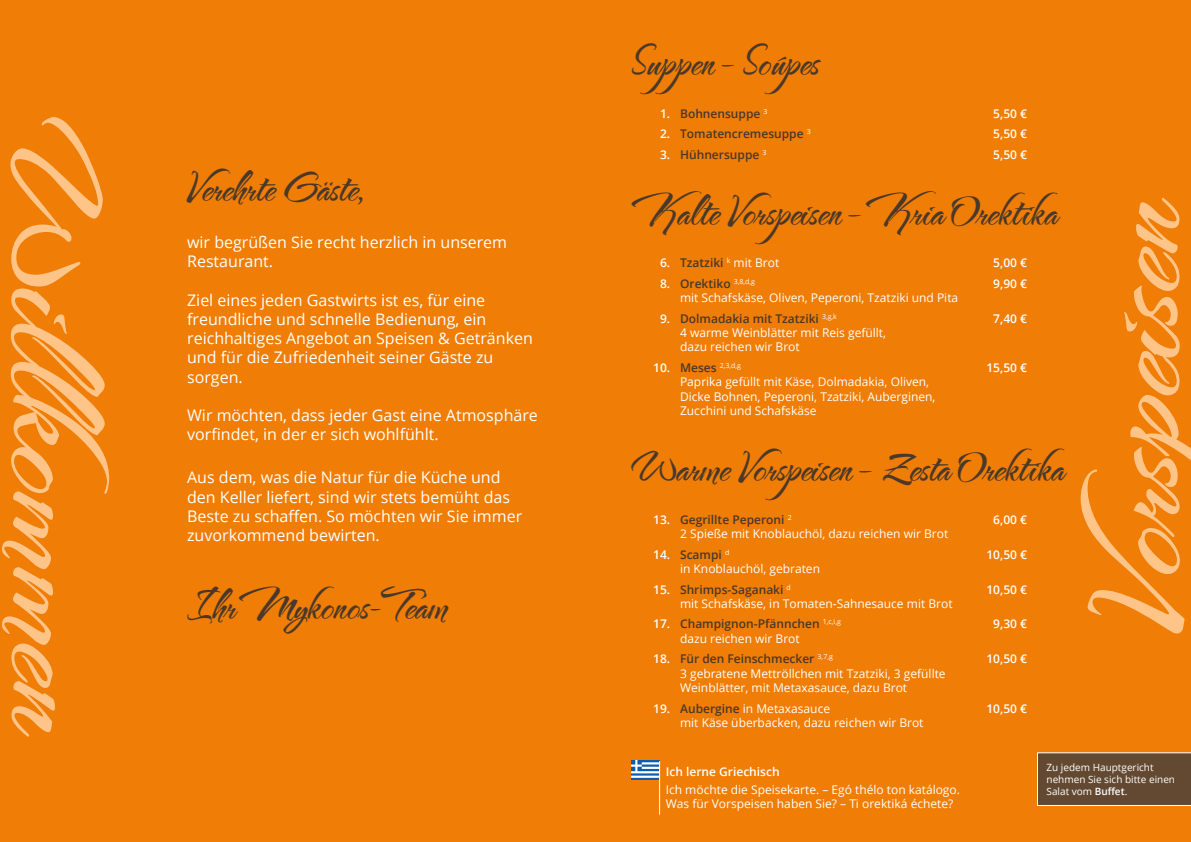
<style>
.page{position:relative;width:1191px;height:842px;background:#ef7d06}
.page>*{position:absolute;margin:0;border:0;box-sizing:border-box;transform-origin:0 0}
.t1{font:145px "The Nauti Gal ROB";color:#ffc487;scale:1.25 1}
.t2{font:48px "The Nauti Gal ROB";color:#4a3828}
.t3{font:16px/19.2px "Open Sans";color:#fff}
.t4{font:12px/14.4px "Open Sans";color:#fff}
.t5{font:600 12px/14.4px "Open Sans";color:#4a3828}
.t6{font:600 12px "Open Sans";color:#fff}
.t7{font:10px/12px "Open Sans";color:#fff}
.t8{font:7px "Open Sans";color:#fff}
.s1{color:#fff}
.s2{font-weight:400;color:#fff}
.s3{font-weight:600}
.s4{font-weight:600;color:#4a3828}
.s5{font-weight:600;font-size:12px}
.s6{font-weight:600;font-size:12px;color:#4a3828}
</style>
<div class="page">
<img style="left:631px;top:761px;width:28px;height:19px">
<hr style="left:659px;top:761px;width:1px;height:54px;background:#fff">
<div style="left:1037px;top:752px;width:154px;height:54px;background:#634931"></div>
<h1 class="t1" style="left:131px;top:117px;width:497px;rotate:90deg">Willkommen</h1>
<h2 class="t2" style="left:187px;top:162px;width:177px">Verehrte Gäste,</h2>
<h3 class="t3" style="left:187px;top:232px;width:321px">wir begrüßen Sie recht herzlich in unserem<br>Restaurant.</h3>
<h3 class="t3" style="left:187px;top:290px;width:347px">Ziel eines jeden Gastwirts ist es, für eine freundliche und schnelle Bedienung, ein reichhaltiges Angebot an Speisen &amp; Getränken und für die Zufriedenheit seiner Gäste zu sorgen.</h3>
<h3 class="t3" style="left:187px;top:405px;width:352px">Wir möchten, dass jeder Gast eine Atmosphäre vorfindet, in der er sich wohlfühlt.</h3>
<h3 class="t3" style="left:187px;top:468px;width:336px">Aus dem, was die Natur für die Küche und den Keller liefert, sind wir stets bemüht das Beste zu schaffen. So möchten wir Sie immer zuvorkommend bewirten.</h3>
<h2 class="t2" style="left:187px;top:579px;width:261px">Ihr Mykonos-Team</h2>
<h2 class="t2" style="left:631px;top:36px;width:188px">Suppen – Soúpes</h2>
<p class="t5" style="left:660px;top:106px;width:109px"><span class="s1">1.</span> Bohnensuppe <sup>3</sup></p>
<p class="t6" style="left:993px;top:105px;width:35px">5,50 €</p>
<p class="t5" style="left:660px;top:126px;width:152px"><span class="s1">2.</span> Tomatencremesuppe <sup>3</sup></p>
<p class="t6" style="left:993px;top:126px;width:35px">5,50 €</p>
<p class="t5" style="left:660px;top:147px;width:108px"><span class="s1">3.</span> Hühnersuppe <sup>3</sup></p>
<p class="t6" style="left:993px;top:146px;width:35px">5,50 €</p>
<h2 class="t2" style="left:631px;top:186px;width:426px">Kalte Vorspeisen – Kria Orektika</h2>
<h1 class="t1" style="left:1060px;top:632px;width:349px;rotate:-90deg">Vorspeisen</h1>
<p class="t5" style="left:660px;top:255px;width:121px"><span class="s1">6.</span> Tzatziki <sup>k</sup> <span class="s2">mit Brot</span></p>
<p class="t6" style="left:993px;top:255px;width:35px">5,00 €</p>
<p class="t4" style="left:680px;top:276px;width:280px;text-indent:-20px"><span class="s3">8.</span> <span class="s4">Orektiko</span> <sup>3,8,d,g<br></sup>mit Schafskäse, Oliven, Peperoni, Tzatziki und Pita</p>
<p class="t6" style="left:993px;top:275px;width:35px">9,90 €</p>
<p class="t4" style="left:680px;top:311px;width:208px;text-indent:-20px"><span class="s3">9.</span> <span class="s4">Dolmadakia mit Tzatziki</span> <sup>3,g,k<br></sup>4 warme Weinblätter mit Reis gefüllt, dazu reichen wir Brot</p>
<p class="t6" style="left:993px;top:310px;width:35px">7,40 €</p>
<p class="t8" style="left:653px;top:361px;width:89px"><span class="s5">10.</span> <span class="s6">Meses</span> 2,3,d,g</p>
<p class="t4" style="left:680px;top:374px;width:257px">Paprika gefüllt mit Käse, Dolmadakia, Oliven,<br>Dicke Bohnen, Peperoni, Tzatziki, Auberginen,<br>Zucchini und Schafskäse</p>
<p class="t6" style="left:986px;top:359px;width:42px">15,50 €</p>
<h2 class="t2" style="left:631px;top:442px;width:433px">Warme Vorspeisen – Zesta Orektika</h2>
<p class="t4" style="left:680px;top:512px;width:270px;text-indent:-27px"><span class="s3">13.</span> <span class="s4">Gegrillte Peperoni</span> <sup>2<br></sup>2 Spieße mit Knoblauchöl, dazu reichen wir Brot</p>
<p class="t6" style="left:993px;top:511px;width:35px">6,00 €</p>
<p class="t4" style="left:680px;top:547px;width:141px;text-indent:-27px"><span class="s3">14.</span> <span class="s4">Scampi</span> <sup>d<br></sup>in Knoblauchöl, gebraten</p>
<p class="t6" style="left:986px;top:546px;width:42px">10,50 €</p>
<p class="t4" style="left:680px;top:582px;width:274px;text-indent:-27px"><span class="s3">15.</span> <span class="s4">Shrimps-Saganaki</span> <sup>d<br></sup>mit Schafskäse, in Tomaten-Sahnesauce mit Brot</p>
<p class="t6" style="left:986px;top:581px;width:42px">10,50 €</p>
<p class="t5" style="left:680px;top:617px;width:162px;text-indent:-27px"><span class="s1">17.</span> Champignon-Pfännchen <sup>1,c,i,g </sup><span class="s2">dazu reichen wir Brot</span></p>
<p class="t6" style="left:993px;top:616px;width:35px">9,30 €</p>
<p class="t4" style="left:680px;top:651px;width:267px;text-indent:-27px"><span class="s3">18.</span> <span class="s4">Für den Feinschmecker</span> <sup>3,7,g<br></sup>3 gebratene Mettröllchen mit Tzatziki, 3 gefüllte<br>Weinblätter, mit Metaxasauce, dazu Brot</p>
<p class="t6" style="left:986px;top:651px;width:42px">10,50 €</p>
<p class="t4" style="left:680px;top:701px;width:245px;text-indent:-27px"><span class="s3">19.</span> <span class="s4">Aubergine</span> in Metaxasauce<br>mit Käse überbacken, dazu reichen wir Brot</p>
<p class="t6" style="left:986px;top:700px;width:42px">10,50 €</p>
<p class="t6" style="left:666px;top:764px;width:115px">Ich lerne Griechisch</p>
<p class="t4" style="left:666px;top:782px;width:296px">Ich möchte die Speisekarte. – Egó thélo ton katálogo.<br>Was für Vorspeisen haben Sie? – Ti orektiká échete?</p>
<p class="t7" style="left:1046px;top:761px;width:130px">Zu jedem Hauptgericht nehmen Sie sich bitte einen<br>Salat vom <span class="s3">Buffet</span>.</p>
</div>
